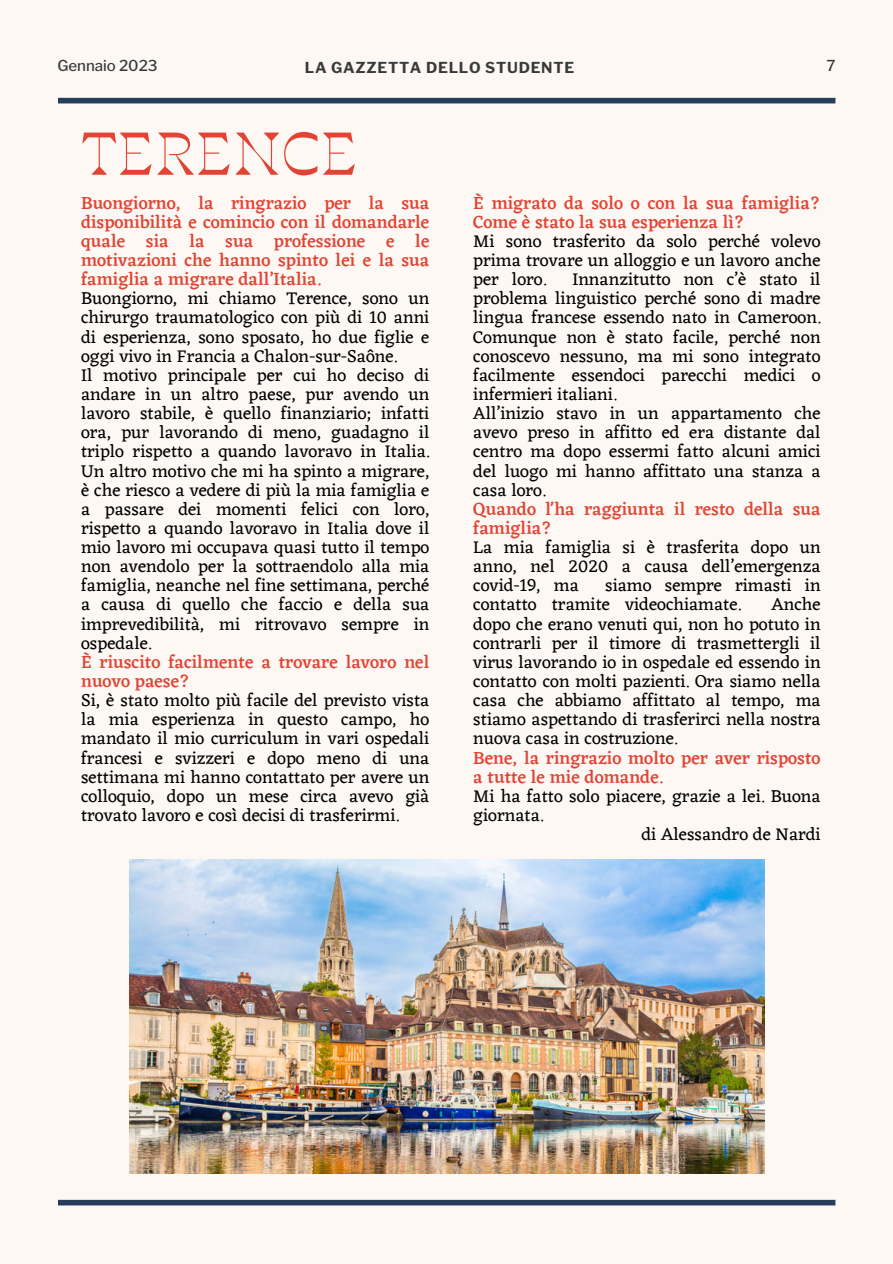
<style>
.page{position:relative;width:893px;height:1264px;background:#fff}
.page>*{position:absolute;margin:0;border:0;box-sizing:border-box;transform-origin:0 0}
.t1{font:60px "Blackest";color:#e14434}
.t2{font:18px/19.2px "Eczar";color:#000;text-align:justify}
.t3{font:500 18px/19.2px "Eczar";color:#e14434}
.t4{font:700 15px "Libre Franklin";letter-spacing:.05em;color:#383b3b}
.t5{font:500 15px "Libre Franklin";color:#383b3b}
</style>
<div class="page">
<div style="left:0;top:0;width:892px;height:1263px;background:#fdf8f3"></div>
<div style="left:58px;top:98px;width:777px;height:5px;background:#263d5c"></div>
<div style="left:58px;top:1199px;width:777px;height:6px;background:#263d5c"></div>
<img style="left:129px;top:859px;width:635px;height:314px">
<p class="t5" style="left:57px;top:57px;width:102px">Gennaio 2023</p>
<p class="t4" style="left:305px;top:58px;width:271px">LA GAZZETTA DELLO STUDENTE</p>
<p class="t5" style="left:826px;top:57px;width:11px">7</p>
<p class="t1" style="left:81px;top:125px;width:278px">TERENCE</p>
<p class="t3" style="left:81px;top:193px;width:350px;text-align:justify">Buongiorno, la ringrazio per la sua disponibilità e comincio con il domandarle quale sia la sua professione e le motivazioni che hanno spinto lei e la sua famiglia a migrare dall’Italia.</p>
<p class="t2" style="left:81px;top:288px;width:350px">Buongiorno, mi chiamo Terence, sono un chirurgo traumatologico con più di 10 anni di esperienza, sono sposato, ho due figlie e oggi vivo in Francia a Chalon-sur-Saône.</p>
<p class="t2" style="left:81px;top:365px;width:350px">Il motivo principale per cui ho deciso di andare in un altro paese, pur avendo un lavoro stabile, è quello finanziario; infatti ora, pur lavorando di meno, guadagno il triplo rispetto a quando lavoravo in Italia.<br>Un altro motivo che mi ha spinto a migrare, è che riesco a vedere di più la mia famiglia e a passare dei momenti felici con loro, rispetto a quando lavoravo in Italia dove il mio lavoro mi occupava quasi tutto il tempo non avendolo per la sottraendolo alla mia famiglia, neanche nel fine settimana, perché a causa di quello che faccio e della sua imprevedibilità, mi ritrovavo sempre in ospedale.</p>
<p class="t3" style="left:81px;top:652px;width:350px">È riuscito facilmente a trovare lavoro nel nuovo paese?</p>
<p class="t2" style="left:81px;top:690px;width:350px">Si, è stato molto più facile del previsto vista la mia esperienza in questo campo, ho mandato il mio curriculum in vari ospedali francesi e svizzeri e dopo meno di una settimana mi hanno contattato per avere un colloquio, dopo un mese circa avevo già trovato lavoro e così decisi di trasferirmi.</p>
<p class="t3" style="left:473px;top:193px;width:349px">È migrato da solo o con la sua famiglia?<br>Come è stato la sua esperienza lì?</p>
<p class="t2" style="left:473px;top:231px;width:349px">Mi sono trasferito da solo perché volevo prima trovare un alloggio e un lavoro anche per loro.</p>
<p class="t2" style="left:473px;top:269px;width:349px;text-indent:99px">Innanzitutto non c’è stato il problema linguistico perché sono di madre lingua francese essendo nato in Cameroon.<br>Comunque non è stato facile, perché non conoscevo nessuno, ma mi sono integrato facilmente essendoci parecchi medici o infermieri italiani.</p>
<p class="t2" style="left:473px;top:403px;width:349px">All’inizio stavo in un appartamento che avevo preso in affitto ed era distante dal centro ma dopo essermi fatto alcuni amici del luogo mi hanno affittato una stanza a casa loro.</p>
<p class="t3" style="left:473px;top:499px;width:349px">Quando l'ha raggiunta il resto della sua famiglia?</p>
<p class="t2" style="left:473px;top:537px;width:349px">La mia famiglia si è trasferita dopo un anno, nel 2020 a causa dell’emergenza covid-19, ma</p>
<p class="t2" style="left:473px;top:575px;width:349px;text-indent:132px">siamo sempre rimasti in contatto tramite videochiamate.</p>
<p class="t2" style="left:473px;top:594px;width:349px;text-indent:298px">Anche dopo che erano venuti qui, non ho potuto in contrarli per il timore di trasmettergli il virus lavorando io in ospedale ed essendo in contatto con molti pazienti. Ora siamo nella casa che abbiamo affittato al tempo, ma stiamo aspettando di trasferirci nella nostra nuova casa in costruzione.</p>
<p class="t3" style="left:473px;top:747px;width:349px">Bene, la ringrazio molto per aver risposto a tutte le mie domande.</p>
<p class="t2" style="left:473px;top:786px;width:349px">Mi ha fatto solo piacere, grazie a lei. Buona giornata.</p>
<p class="t2" style="left:641px;top:824px;width:181px">di Alessandro de Nardi</p>
</div>
